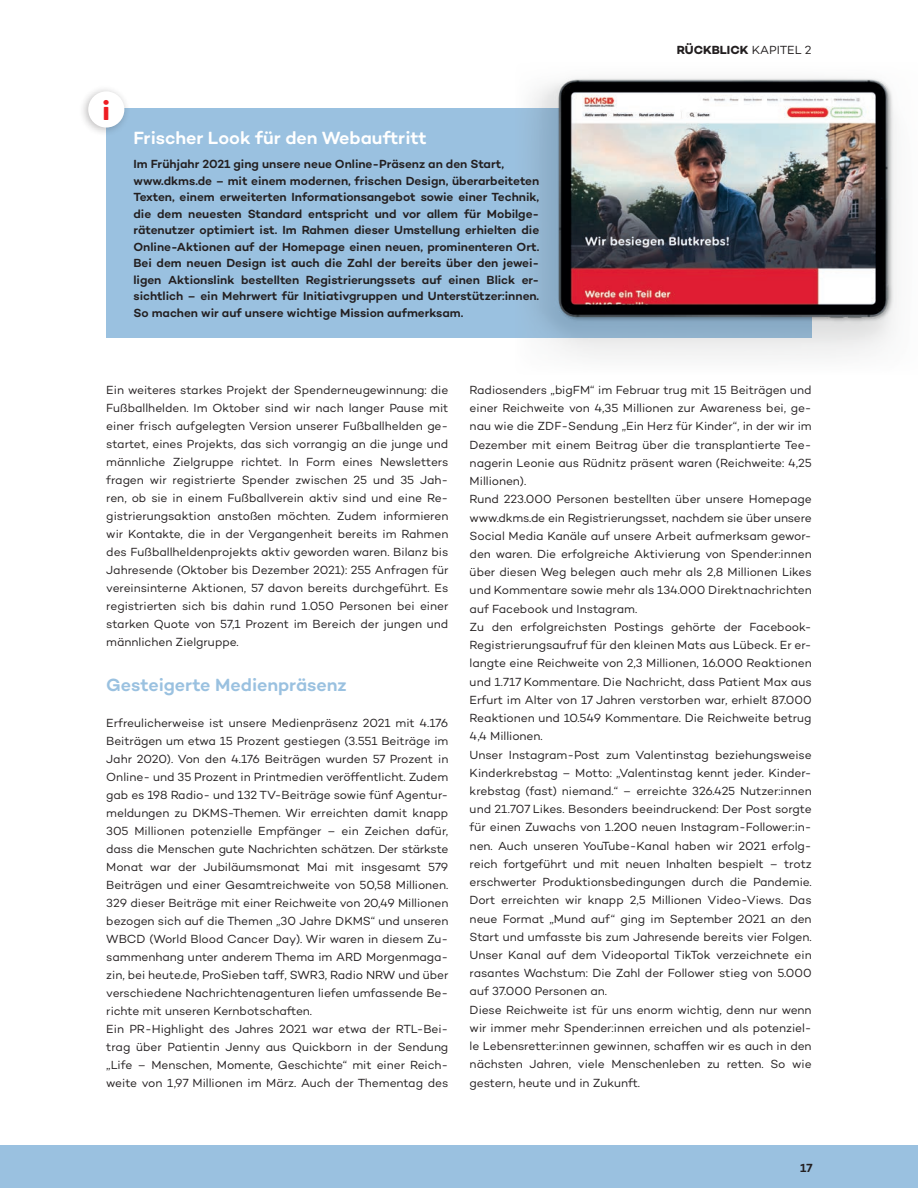
<style>
.page{position:relative;width:918px;height:1188px;background:#fff}
.page>*{position:absolute;margin:0;border:0;box-sizing:border-box;transform-origin:0 0}
.t1{font:700 27px "DKMS Custom";color:#ee1d23}
.t2{font:500 18px "DKMS Custom";color:#fff}
.t3{font:500 18px "DKMS Custom";letter-spacing:-.005em;color:#9ac1e0}
.t4{font:12px/18.3px "DKMS Custom";letter-spacing:-.005em;color:#231f20}
.t5{font:500 12px/16.5px "DKMS Custom";letter-spacing:-.005em;color:#231f20}
.t6{font:700 12px "DKMS Custom";color:#231f20}
.s1{font-weight:400}
</style>
<div class="page">
<div style="left:0;top:1145px;width:918px;height:43px;background:#9ac1e0"></div>
<div style="left:106px;top:108px;width:706px;height:230px;background:#9ac1e0"></div>
<img style="left:531px;top:78px;width:366px;height:279px">
<div style="left:79px;top:85px;width:52px;height:52px;background:#231f20;opacity:.3"></div>
<div style="left:88px;top:91px;width:36px;height:37px;background:#fff;border-radius:50%"></div>
<h1 class="t1" style="left:102px;top:93px;width:10px">i</h1>
<h2 class="t2" style="left:134px;top:127px;width:295px">Frischer Look für den Webauftritt</h2>
<p class="t5" style="left:134px;top:156px;width:407px">Im Frühjahr 2021 ging unsere neue Online-Präsenz an den Start, www.dkms.de – mit einem modernen, frischen Design, überarbeiteten Texten, einem erweiterten Informationsangebot sowie einer Technik, die dem neuesten Standard entspricht und vor allem für Mobilge&shy;rätenutzer optimiert ist. Im Rahmen dieser Umstellung erhielten die Online-Aktionen auf der Homepage einen neuen, prominenteren Ort.<br>Bei dem neuen Design ist auch die Zahl der bereits über den jewei&shy;ligen Aktionslink bestellten Registrierungssets auf einen Blick er&shy;sichtlich – ein Mehrwert für Initiativgruppen und Unterstützer:innen.<br>So machen wir auf unsere wichtige Mission aufmerksam.</p>
<p class="t6" style="left:677px;top:42px;width:136px">RÜCKBLICK <span class="s1">KAPITEL 2</span></p>
<p class="t4" style="left:106px;top:381px;width:344px;text-align:justify">Ein weiteres starkes Projekt der Spenderneugewinnung: die Fußballhelden. Im Oktober sind wir nach langer Pause mit einer frisch aufgelegten Version unserer Fußballhelden ge&shy;startet, eines Projekts, das sich vorrangig an die junge und männliche Zielgruppe richtet. In Form eines Newsletters fragen wir registrierte Spender zwischen 25 und 35 Jah&shy;ren, ob sie in einem Fußballverein aktiv sind und eine Re&shy;gistrierungsaktion anstoßen möchten. Zudem informieren wir Kontakte, die in der Vergangenheit bereits im Rahmen des Fußballheldenprojekts aktiv geworden waren. Bilanz bis Jahresende (Oktober bis Dezember 2021): 255 Anfragen für vereinsinterne Aktionen, 57 davon bereits durchgeführt. Es registrierten sich bis dahin rund 1.050 Personen bei einer starken Quote von 57,1 Prozent im Bereich der jungen und männlichen Zielgruppe.</p>
<h2 class="t3" style="left:106px;top:673px;width:242px">Gesteigerte Medienpräsenz</h2>
<p class="t4" style="left:106px;top:714px;width:344px">Erfreulicherweise ist unsere Medienpräsenz 2021 mit 4.176<br>Beiträgen um etwa 15 Prozent gestiegen (3.551 Beiträge im Jahr 2020). Von den 4.176 Beiträgen wurden 57 Prozent in Online- und 35 Prozent in Printmedien veröffentlicht. Zudem gab es 198 Radio- und 132 TV-Beiträge sowie fünf Agentur&shy;meldungen zu DKMS-Themen. Wir erreichten damit knapp 305 Millionen potenzielle Empfänger – ein Zeichen dafür, dass die Menschen gute Nachrichten schätzen. Der stärkste Monat war der Jubiläumsmonat Mai mit insgesamt 579<br>Beiträgen und einer Gesamtreichweite von 50,58 Millionen.<br>329 dieser Beiträge mit einer Reichweite von 20,49 Millionen bezogen sich auf die Themen „30 Jahre DKMS“ und unseren WBCD (World Blood Cancer Day). Wir waren in diesem Zu&shy;sammenhang unter anderem Thema im ARD Morgenmaga&shy;zin, bei heute.de, ProSieben taff, SWR3, Radio NRW und über verschiedene Nachrichtenagenturen liefen umfassende Be&shy;richte mit unseren Kernbotschaften.<br>Ein PR-Highlight des Jahres 2021 war etwa der RTL-Bei&shy;trag über Patientin Jenny aus Quickborn in der Sendung „Life – Menschen, Momente, Geschichte“ mit einer Reich&shy;weite von 1,97 Millionen im März. Auch der Thementag des</p>
<p class="t4" style="left:470px;top:380px;width:344px">Radiosenders „bigFM“ im Februar trug mit 15 Beiträgen und einer Reichweite von 4,35 Millionen zur Awareness bei, ge&shy;nau wie die ZDF-Sendung „Ein Herz für Kinder“, in der wir im Dezember mit einem Beitrag über die transplantierte Tee&shy;nagerin Leonie aus Rüdnitz präsent waren (Reichweite: 4,25<br>Millionen).<br>Rund 223.000 Personen bestellten über unsere Homepage www.dkms.de ein Registrierungsset, nachdem sie über unsere Social Media Kanäle auf unsere Arbeit aufmerksam gewor&shy;den waren. Die erfolgreiche Aktivierung von Spender:innen über diesen Weg belegen auch mehr als 2,8 Millionen Likes und Kommentare sowie mehr als 134.000 Direktnachrichten auf Facebook und Instagram.<br>Zu den erfolgreichsten Postings gehörte der Facebook-Registrierungsaufruf für den kleinen Mats aus Lübeck. Er er&shy;langte eine Reichweite von 2,3 Millionen, 16.000 Reaktionen und 1.717 Kommentare. Die Nachricht, dass Patient Max aus Erfurt im Alter von 17 Jahren verstorben war, erhielt 87.000<br>Reaktionen und 10.549 Kommentare. Die Reichweite betrug 4,4 Millionen.<br>Unser Instagram-Post zum Valentinstag beziehungsweise Kinderkrebstag – Motto: „Valentinstag kennt jeder. Kinder&shy;krebstag (fast) niemand.“ – erreichte 326.425 Nutzer:innen und 21.707 Likes. Besonders beeindruckend: Der Post sorgte für einen Zuwachs von 1.200 neuen Instagram-Follower:in&shy;nen. Auch unseren YouTube-Kanal haben wir 2021 erfolg&shy;reich fortgeführt und mit neuen Inhalten bespielt – trotz erschwerter Produktionsbedingungen durch die Pandemie.<br>Dort erreichten wir knapp 2,5 Millionen Video-Views. Das neue Format „Mund auf“ ging im September 2021 an den Start und umfasste bis zum Jahresende bereits vier Folgen.<br>Unser Kanal auf dem Videoportal TikTok verzeichnete ein rasantes Wachstum: Die Zahl der Follower stieg von 5.000 auf 37.000 Personen an.<br>Diese Reichweite ist für uns enorm wichtig, denn nur wenn wir immer mehr Spender:innen erreichen und als potenziel&shy;le Lebensretter:innen gewinnen, schaffen wir es auch in den nächsten Jahren, viele Menschenleben zu retten. So wie gestern, heute und in Zukunft.</p>
<p class="t5" style="left:800px;top:1160px;width:14px">17</p>
</div>
